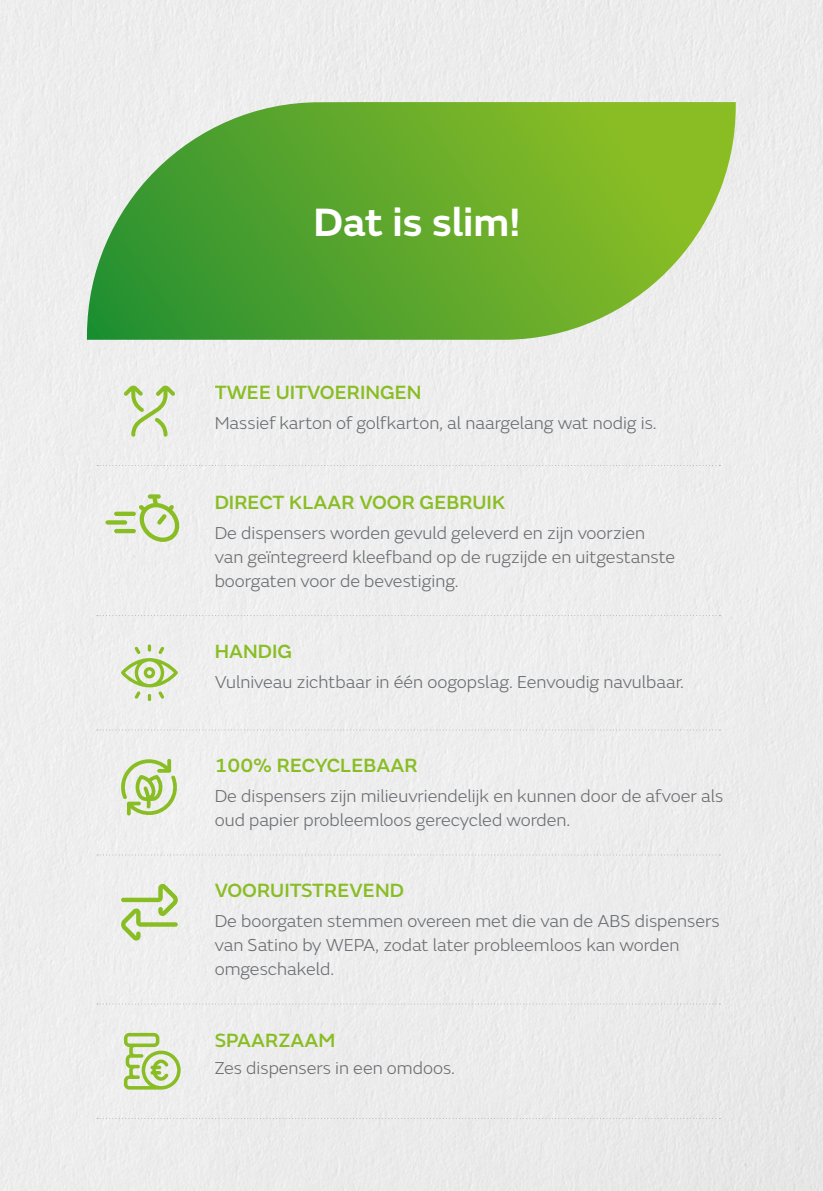
<style>
.page{position:relative;width:823px;height:1191px;background:#fff}
.page>*{position:absolute;margin:0;border:0;box-sizing:border-box;transform-origin:0 0}
.Absatzformat_6{font:600 41.2px "FS Emeric";color:#fff}
.Absatzformat_1{font:500 20px "FS Emeric";color:#89bd24}
.Absatzformat_2{font:300 18px/24px "FS Emeric";color:#6a6d71}
._02-H4_Light{font:300 18px "FS Emeric";color:#6a6d71}
</style>
<div class="page">
<div style="left:0;top:0;width:822px;height:1191px;background:#ededed"></div>
<svg style="left:124px;top:385px;width:51px;height:51px"></svg>
<svg style="left:97px;top:465px;width:623px;height:1px"></svg>
<hr style="left:114px;top:529px;width:22px;height:4px;background:#89bd24;border-radius:2px">
<svg style="left:105px;top:520px;width:22px;height:4px"></svg>
<div style="left:114px;top:511px;width:22px;height:5px;background:#89bd24;border-radius:2px"></div>
<svg style="left:139px;top:494px;width:41px;height:48px"></svg>
<svg style="left:97px;top:615px;width:623px;height:1px"></svg>
<svg style="left:97px;top:729px;width:623px;height:1px"></svg>
<svg style="left:121px;top:644px;width:57px;height:57px"></svg>
<svg style="left:115px;top:759px;width:64px;height:58px"></svg>
<svg style="left:97px;top:854px;width:623px;height:1px"></svg>
<svg style="left:97px;top:1003px;width:623px;height:1px"></svg>
<svg style="left:97px;top:1118px;width:623px;height:1px"></svg>
<svg style="left:121px;top:883px;width:57px;height:57px"></svg>
<svg style="left:124px;top:1033px;width:56px;height:56px"></svg>
<svg style="left:87px;top:102px;width:648px;height:238px;background:#75b348"></svg>
<p class="Absatzformat_6" style="left:313px;top:191px;width:209px">Dat is slim!</p>
<p class="Absatzformat_1" style="left:214px;top:378px;width:208px">TWEE UITVOERINGEN</p>
<p class="_02-H4_Light" style="left:214px;top:411px;width:443px">Massief karton of golfkarton, al naargelang wat nodig is.</p>
<p class="Absatzformat_1" style="left:214px;top:487px;width:292px">DIRECT KLAAR VOOR GEBRUIK</p>
<p class="Absatzformat_2" style="left:214px;top:520px;width:461px">De dispensers worden gevuld geleverd en zijn voorzien van geïntegreerd kleefband op de rugzijde en uitgestanste boorgaten voor de bevestiging.</p>
<p class="Absatzformat_1" style="left:214px;top:636px;width:79px">HANDIG</p>
<p class="Absatzformat_2" style="left:214px;top:669px;width:470px">Vulniveau zichtbaar in één oogopslag. Eenvoudig navulbaar.</p>
<p class="Absatzformat_1" style="left:214px;top:751px;width:204px">100% RECYCLEBAAR</p>
<p class="Absatzformat_2" style="left:214px;top:783px;width:509px">De dispensers zijn milieuvriendelijk en kunnen door de afvoer als oud papier probleemloos gerecycled worden.</p>
<p class="Absatzformat_1" style="left:214px;top:876px;width:190px">VOORUITSTREVEND</p>
<p class="Absatzformat_2" style="left:214px;top:908px;width:506px">De boorgaten stemmen overeen met die van de ABS dispensers van Satino by WEPA, zodat later probleemloos kan worden omgeschakeld.</p>
<p class="Absatzformat_1" style="left:214px;top:1025px;width:122px">SPAARZAAM</p>
<p class="Absatzformat_2" style="left:214px;top:1055px;width:242px">Zes dispensers in een omdoos.</p>
</div>
